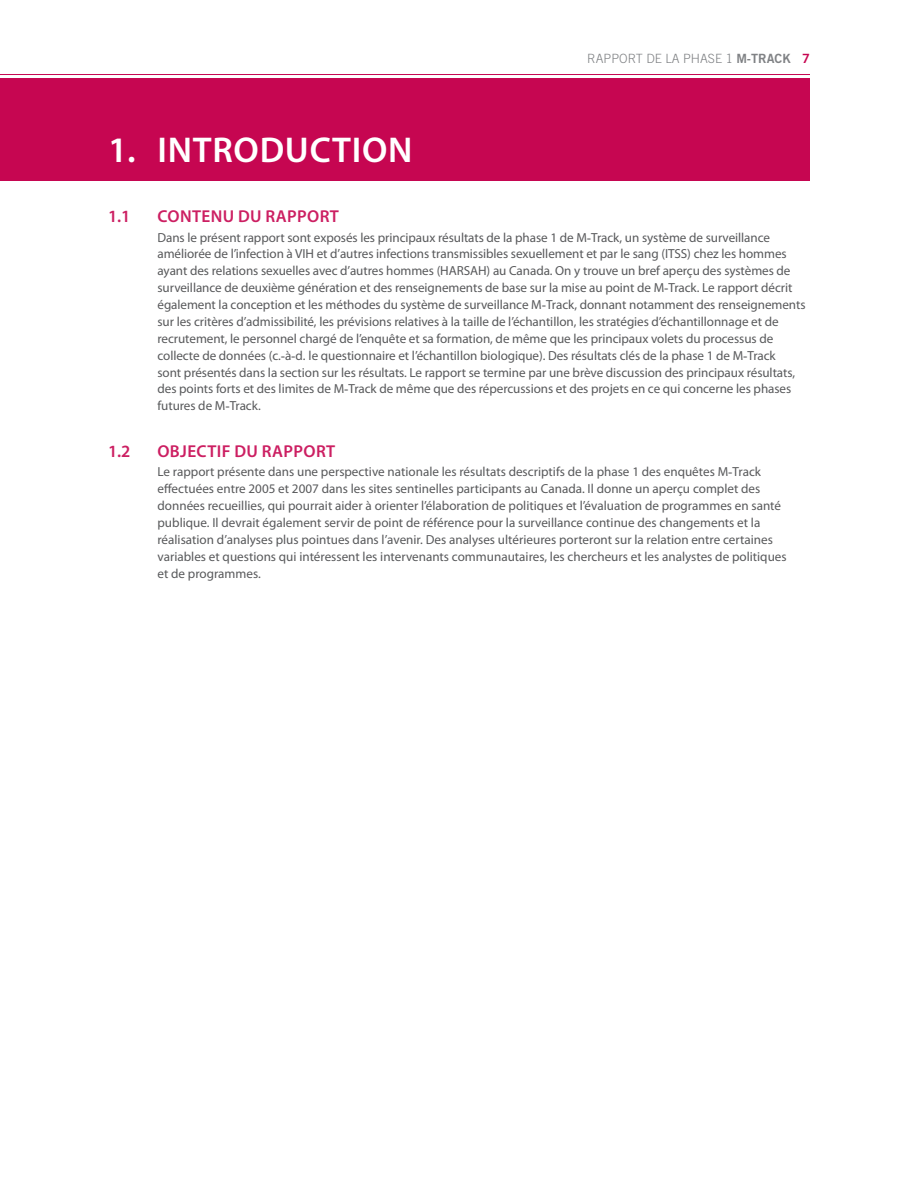
<style>
.page{position:relative;width:918px;height:1188px;background:#fff}
.page>*{position:absolute;margin:0;border:0;box-sizing:border-box;transform-origin:0 0}
.t1{font:600 36px "Myriad Pro";letter-spacing:.02em;color:#fff}
.t2{font:600 17.25px "Myriad Pro";letter-spacing:.02em;color:#cc1f62}
.t3{font:13.2px/17px "Myriad Pro";letter-spacing:-.005em;color:#58595b}
.t4{font:300 12.75px "Trade Gothic LT Std";color:#808285}
.s1{font-family:"Trade Gothic LT Std Bd 2";font-weight:400}
.s2{font-family:"Trade Gothic LT Std Bd 2";font-weight:400;color:#c60651}
.s3{font-family:"Times New Roman"}
</style>
<div class="page">
<hr style="left:0;top:74px;width:810px;height:1px;background:#c60651">
<div style="left:0;top:78px;width:810px;height:102px;background:#c60651"></div>
<h1 class="t1" style="left:108px;top:127px;width:306px">1. I NTRODUCTION</h1>
<p class="t4" style="left:587px;top:51px;width:224px">RAPPORT DE LA PHASE 1 <span class="s1">M-TRACK</span> <span class="s2">7</span></p>
<h2 class="t2" style="left:108px;top:205px;width:232px">1.1 CONTENU DU RAPPORT</h2>
<p class="t3" style="left:157px;top:228px;width:650px">Dans le présent rapport sont exposés les principaux résultats de la phase 1 de M<span class="s3">‑</span>Track, un système de surveillance améliorée de l’infection à VIH et d’autres infections transmissibles sexuellement et par le sang (ITSS) chez les hommes ayant des relations sexuelles avec d’autres hommes (HARSAH) au Canada. On y trouve un bref aperçu des systèmes de surveillance de deuxième génération et des renseignements de base sur la mise au point de M<span class="s3">‑</span>Track. Le rapport décrit également la conception et les méthodes du système de surveillance M<span class="s3">‑</span>Track, donnant notamment des renseignements sur les critères d’admissibilité, les prévisions relatives à la taille de l’échantillon, les stratégies d’échantillonnage et de recrutement, le personnel chargé de l’enquête et sa formation, de même que les principaux volets du processus de collecte de données (c.<span class="s3">‑</span>à<span class="s3">‑</span>d. le questionnaire et l’échantillon biologique). Des résultats clés de la phase 1 de M<span class="s3">‑</span>Track<br>sont présentés dans la section sur les résultats. Le rapport se termine par une brève discussion des principaux résultats, des points forts et des limites de M<span class="s3">‑</span>Track de même que des répercussions et des projets en ce qui concerne les phases futures de M<span class="s3">‑</span>Track.</p>
<h2 class="t2" style="left:108px;top:440px;width:229px">1.2 OBJECTIF DU RAPPORT</h2>
<p class="t3" style="left:158px;top:463px;width:631px">Le rapport présente dans une perspective nationale les résultats descriptifs de la phase 1 des enquêtes M<span class="s3">‑</span>Track effectuées entre 2005 et 2007 dans les sites sentinelles participants au Canada. Il donne un aperçu complet des données recueillies, qui pourrait aider à orienter l’élaboration de politiques et l’évaluation de programmes en santé publique. Il devrait également servir de point de référence pour la surveillance continue des changements et la réalisation d’analyses plus pointues dans l’avenir. Des analyses ultérieures porteront sur la relation entre certaines variables et questions qui intéressent les intervenants communautaires, les chercheurs et les analystes de politiques et de programmes.</p>
</div>
